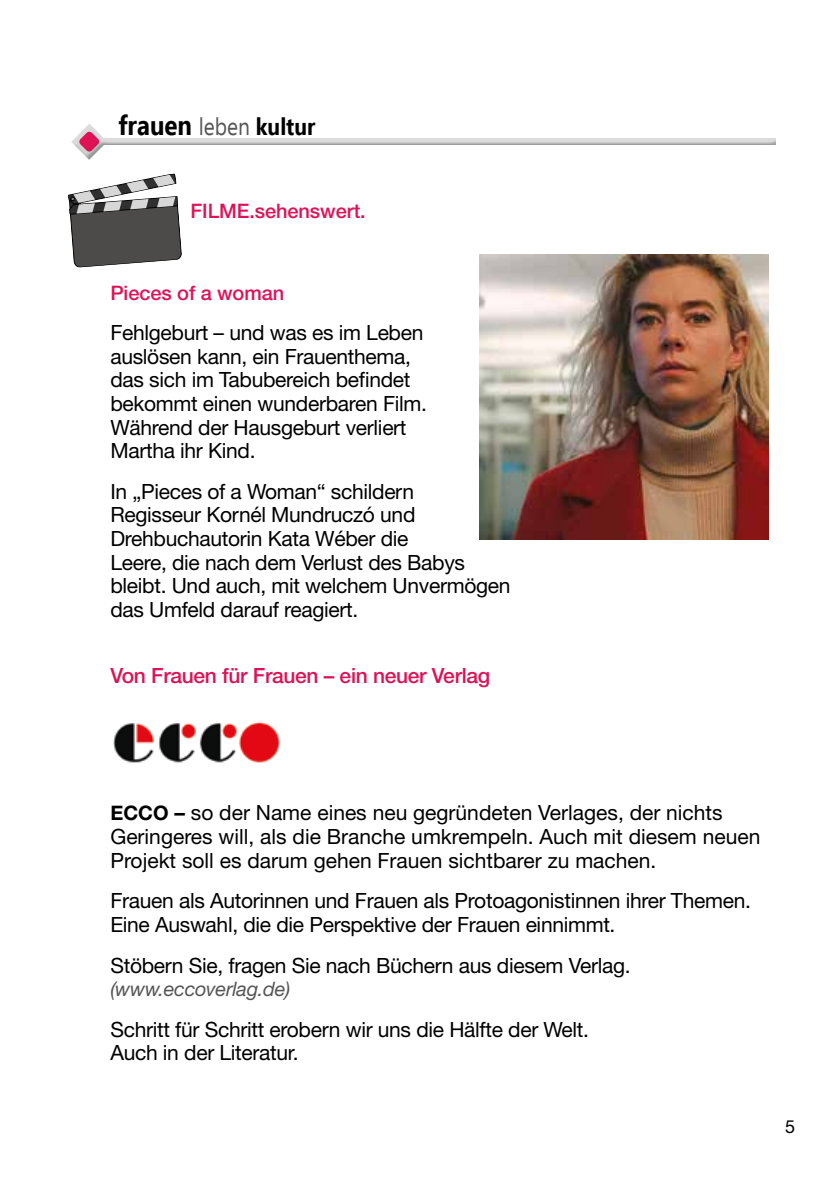
<style>
.page{position:relative;width:840px;height:1191px;background:#fff}
.page>*{position:absolute;margin:0;border:0;box-sizing:border-box;transform-origin:0 0}
.t1{font:700 27.6px "Ebrima";color:#000;scale:.87 1}
.t2{font:21px/23.6px "Helvetica Neue LT";letter-spacing:-.015em;color:#000}
.t3{font:500 21px "Helvetica Neue LT";letter-spacing:-.015em;color:#dd1356}
.t4{font:500 20px "Helvetica Neue LT";letter-spacing:-.005em;color:#dd1356}
.t5{font:italic 20px "Helvetica Neue LT";letter-spacing:-.015em;color:#565656}
.t6{font:18px "Helvetica Neue LT";color:#000}
.s1{font-weight:400;font-size:24.2px;color:#565656}
.s2{font-size:24.2px}
.s3{font-weight:700;font-size:20px}
.s4{font-weight:700}
</style>
<div class="page">
<div style="left:70px;top:138px;width:707px;height:24px;background:#000;opacity:.3"></div>
<svg style="left:68px;top:174px;width:113px;height:93px"></svg>
<img style="left:479px;top:255px;width:289px;height:284px">
<img style="left:113px;top:721px;width:168px;height:42px">
<h1 class="t1" style="left:118px;top:105px;width:228px">frauen <span class="s1">leben</span> <span class="s2">kultur</span></h1>
<p class="t4" style="left:190px;top:198px;width:177px">FILME.sehenswert.</p>
<p class="t4" style="left:110px;top:280px;width:175px">Pieces of a woman</p>
<p class="t2" style="left:110px;top:320px;width:318px">Fehlgeburt – und was es im Leben auslösen kann, ein Frauenthema, das sich im Tabubereich befindet bekommt einen wunderbaren Film.<br>Während der Hausgeburt verliert<br>Martha ihr Kind.</p>
<p class="t2" style="left:110px;top:479px;width:401px">In „Pieces of a Woman“ schildern<br>Regisseur Kornél Mundruczó und Drehbuchautorin Kata Wéber die<br>Leere, die nach dem Verlust des Babys bleibt. Und auch, mit welchem Unvermögen das Umfeld darauf reagiert.</p>
<p class="t3" style="left:110px;top:663px;width:381px">Von Frauen für Frauen – ein neuer Verlag</p>
<p class="t2" style="left:110px;top:801px;width:651px"><span class="s3">ECCO</span> <span class="s4">–</span> so der Name eines neu gegründeten Verlages, der nichts<br>Geringeres will, als die Branche umkrempeln. Auch mit diesem neuen<br>Projekt soll es darum gehen Frauen sichtbarer zu machen.</p>
<p class="t2" style="left:110px;top:888px;width:641px">Frauen als Autorinnen und Frauen als Protoagonistinnen ihrer Themen.<br>Eine Auswahl, die die Perspektive der Frauen einnimmt.</p>
<p class="t2" style="left:110px;top:953px;width:521px">Stöbern Sie, fragen Sie nach Büchern aus diesem Verlag.</p>
<p class="t5" style="left:110px;top:977px;width:181px">(www.eccoverlag.de)</p>
<p class="t2" style="left:110px;top:1017px;width:480px">Schritt für Schritt erobern wir uns die Hälfte der Welt.<br>Auch in der Literatur.</p>
<p class="t6" style="left:784px;top:1116px;width:12px">5</p>
</div>
